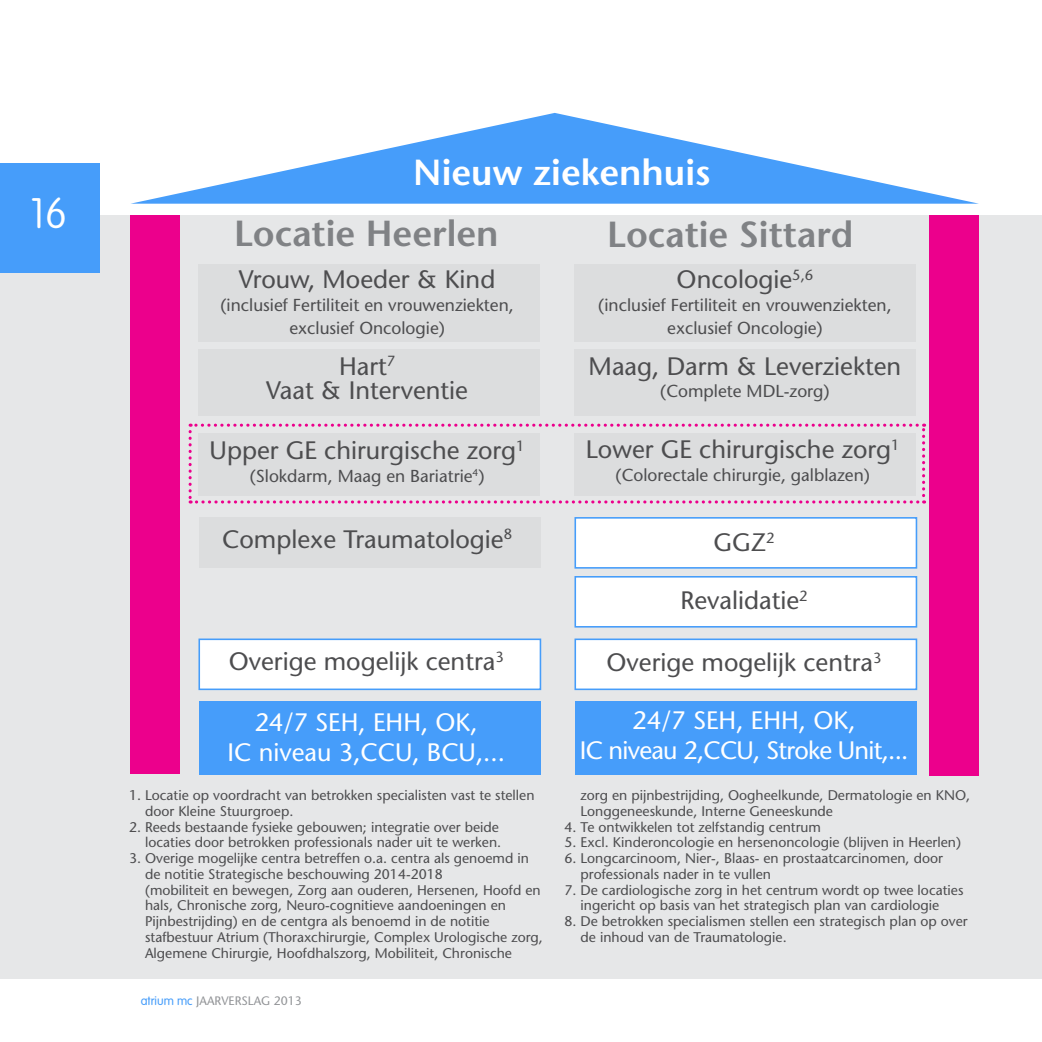
<style>
.page{position:relative;width:1042px;height:1042px;background:#fff}
.page>*{position:absolute;margin:0;border:0;box-sizing:border-box;transform-origin:0 0}
.t1{font:100 42px "VAG Rounded";color:#fff}
.t2{font:600 36.23px "Stone Sans";color:#808285}
.t3{font:600 36.23px "Stone Sans";color:#fff}
.t4{font:25.2px/24.5px "Stone Sans";color:#4d4d4f;text-align:center}
.t5{font:25.2px/29.8px "Stone Sans";letter-spacing:-.03em;color:#fff;text-align:center}
.t6{font:25.2px/29.8px "Stone Sans";color:#fff;text-align:center}
.t7{font:17.32px/22.8px "Stone Sans";color:#4d4d4f;text-align:center}
.t8{font:14px/15.8px "Stone Sans";color:#4d4d4f}
.t9{font:12.25px "Stone Sans";color:#939598}
.s1{font-family:"VAG Rounded";font-weight:300;color:#469dfa}
</style>
<div class="page">
<div style="left:0;top:215px;width:1042px;height:764px;background:#e6e7e8"></div>
<div style="left:0;top:164px;width:99px;height:109px;background:#469dfa"></div>
<div style="left:198px;top:264px;width:341px;height:77px;background:#dcddde"></div>
<div style="left:574px;top:264px;width:341px;height:77px;background:#dcddde"></div>
<div style="left:198px;top:349px;width:341px;height:67px;background:#dcddde"></div>
<div style="left:574px;top:349px;width:341px;height:67px;background:#dcddde"></div>
<div style="left:199px;top:518px;width:341px;height:50px;background:#dcddde"></div>
<div style="left:574px;top:517px;width:343px;height:52px;background:#fff;border:2px solid #469dfa"></div>
<div style="left:199px;top:577px;width:341px;height:50px;background:#e6e7e8"></div>
<div style="left:574px;top:576px;width:343px;height:51px;background:#fff;border:2px solid #469dfa"></div>
<div style="left:198px;top:638px;width:343px;height:52px;background:#fff;border:2px solid #469dfa"></div>
<div style="left:574px;top:638px;width:343px;height:52px;background:#fff;border:2px solid #469dfa"></div>
<div style="left:199px;top:701px;width:341px;height:73px;background:#469dfa"></div>
<div style="left:575px;top:701px;width:341px;height:73px;background:#469dfa"></div>
<svg style="left:131px;top:113px;width:848px;height:91px"></svg>
<div style="left:130px;top:215px;width:50px;height:558px;background:#ec008c"></div>
<div style="left:930px;top:215px;width:49px;height:560px;background:#ec008c"></div>
<svg style="left:189px;top:424px;width:736px;height:79px;background:#ded8dd"></svg>
<h1 class="t1" style="left:30px;top:189px;width:39px">16</h1>
<h2 class="t3" style="left:413px;top:150px;width:299px">Nieuw ziekenhuis</h2>
<h2 class="t2" style="left:607px;top:211px;width:248px">Locatie Sittard</h2>
<h3 class="t4" style="left:239px;top:267px;width:258px">Vrouw, Moeder &amp; Kind</h3>
<p class="t7" style="left:220px;top:294px;width:295px">(inclusief Fertiliteit en vrouwenziekten, exclusief Oncologie)</p>
<h2 class="t2" style="left:234px;top:211px;width:266px">Locatie Heerlen</h2>
<h3 class="t4" style="left:676px;top:267px;width:138px">Oncologie<sup>5,6</sup></h3>
<p class="t7" style="left:598px;top:294px;width:295px">(inclusief Fertiliteit en vrouwenziekten, exclusief Oncologie)</p>
<h3 class="t4" style="left:266px;top:353px;width:203px">Hart<sup>7<br></sup>Vaat &amp; Interventie</h3>
<h3 class="t4" style="left:588px;top:353px;width:314px">Maag, Darm &amp; Leverziekten</h3>
<p class="t7" style="left:660px;top:380px;width:171px">(Complete MDL-zorg)</p>
<h3 class="t4" style="left:210px;top:438px;width:317px">Upper GE chirurgische zorg<sup>1</sup></h3>
<p class="t7" style="left:250px;top:465px;width:236px">(Slokdarm, Maag en Bariatrie<sup>4</sup>)</p>
<h3 class="t4" style="left:586px;top:437px;width:315px">Lower GE chirurgische zorg<sup>1</sup></h3>
<p class="t7" style="left:615px;top:463px;width:256px">(Colorectale chirurgie, galblazen)</p>
<h3 class="t4" style="left:222px;top:526px;width:291px">Complexe Traumatologie<sup>8</sup></h3>
<h3 class="t4" style="left:713px;top:530px;width:63px">GGZ<sup>2</sup></h3>
<h3 class="t4" style="left:680px;top:588px;width:129px">Revalidatie<sup>2</sup></h3>
<h3 class="t4" style="left:229px;top:649px;width:277px">Overige mogelijk centra<sup>3</sup></h3>
<h3 class="t4" style="left:606px;top:650px;width:277px">Overige mogelijk centra<sup>3</sup></h3>
<h3 class="t6" style="left:228px;top:707px;width:279px">24/7 SEH, EHH, OK,<br>IC niveau 3,CCU, BCU,...</h3>
<h3 class="t5" style="left:580px;top:705px;width:330px">24/7 SEH, EHH, OK,<br>IC niveau 2,CCU, Stroke Unit,...</h3>
<p class="t8" style="left:145px;top:787px;width:391px;text-indent:-16px">1. Locatie op voordracht van betrokken specialisten vast te stellen door Kleine Stuurgroep.</p>
<p class="t8" style="left:129px;top:818px;width:374px;text-align:right">2. Reeds bestaande fysieke gebouwen; integratie over beide locaties door betrokken professionals nader uit te werken.</p>
<p class="t8" style="left:145px;top:850px;width:399px;text-indent:-16px">3. Overige mogelijke centra betreffen o.a. centra als genoemd in de notitie Strategische beschouwing 2014-2018<br>(mobiliteit en bewegen, Zorg aan ouderen, Hersenen, Hoofd en hals, Chronische zorg, Neuro-cognitieve aandoeningen en Pijnbestrijding) en de centgra als benoemd in de notitie stafbestuur Atrium (Thoraxchirurgie, Complex Urologische zorg, Algemene Chirurgie, Hoofdhalszorg, Mobiliteit, Chronische</p>
<p class="t8" style="left:580px;top:787px;width:391px">zorg en pijnbestrijding, Oogheelkunde, Dermatologie en KNO,<br>Longgeneeskunde, Interne Geneeskunde</p>
<p class="t8" style="left:564px;top:818px;width:258px">4. Te ontwikkelen tot zelfstandig centrum</p>
<p class="t8" style="left:564px;top:834px;width:398px">5. Excl. Kinderoncologie en hersenoncologie (blijven in Heerlen)</p>
<p class="t8" style="left:580px;top:850px;width:364px;text-indent:-16px">6. Longcarcinoom, Nier-, Blaas- en prostaatcarcinomen, door professionals nader in te vullen</p>
<p class="t8" style="left:564px;top:881px;width:400px;text-align:center">7. De cardiologische zorg in het centrum wordt op twee locaties ingericht op basis van het strategisch plan van cardiologie</p>
<p class="t8" style="left:580px;top:913px;width:389px;text-indent:-16px">8. De betrokken specialismen stellen een strategisch plan op over de inhoud van de Traumatologie.</p>
<p class="t9" style="left:141px;top:993px;width:163px"><span class="s1">atrium mc</span> JAARVERSLAG 2013</p>
</div>
